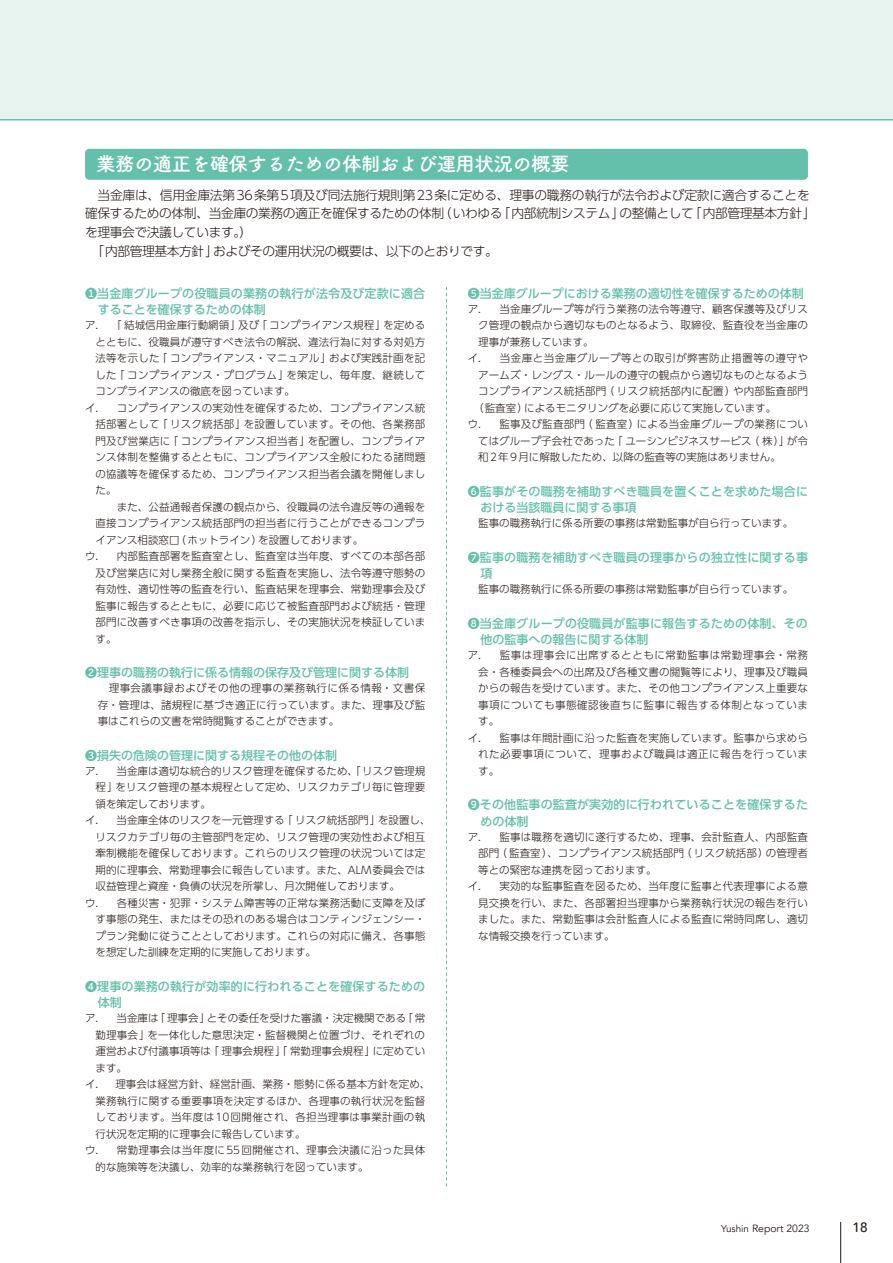
<style>
.page{position:relative;width:893px;height:1263px;background:#fff}
.page>*{position:absolute;margin:0;border:0;box-sizing:border-box;transform-origin:0 0}
.t1{font:700 19.5px "Tsuku B Rd Gothic";letter-spacing:-.03em;color:#fff}
.t2{font:500 13.5px "Avenir";color:#231916}
.t3{font:300 12.75px/18.8px "UD Shin Go Pro";letter-spacing:-.03em;color:#231916}
.t4{font:500 12px/16.5px "UD Shin Go Pro";letter-spacing:.015em;color:#64c0ab}
.t5{font:300 10.5px/16.5px "UD Shin Go Pro";letter-spacing:.015em;color:#231916;text-align:justify}
.t6{font:300 10.5px "UD Shin Go Pro";letter-spacing:.05em;color:#231916}
.t7{font:300 10.5px "UD Shin Go Pro";letter-spacing:.035em;color:#231916}
.t8{font:10.5px "Avenir";color:#231916}
.s1{font-family:"Yu Go"}
.s2{font-size:9.9px}
</style>
<div class="page">
<div style="left:0;top:0;width:893px;height:120px;background:#e7f4f0"></div>
<hr style="left:0;top:119px;width:893px;height:2px;background:#64c0ab">
<div style="left:85px;top:149px;width:723px;height:31px;background:#64c0ab;border-radius:4px"></div>
<svg style="left:446px;top:287px;width:1px;height:899px"></svg>
<hr style="left:840px;top:1222px;width:1px;height:41px;background:#231916">
<h1 class="t1" style="left:96px;top:148px;width:475px">業務の適正を確保するための体制および運用状況の概要</h1>
<p class="t3" style="left:85px;top:185px;width:732px">　当金庫は、信用金庫法第36条第5項及び同法施行規則第23条に定める、理事の職務の執行が法令および定款に適合することを確保するための体制、当金庫の業務の適正を確保するための体制（いわゆる「内部統制システム」の整備として「内部管理基本方針」を理事会で決議しています。）<br>　「内部管理基本方針」およびその運用状況の概要は、以下のとおりです。</p>
<p class="t4" style="left:98px;top:284px;width:329px;text-indent:-13px"><span class="s1">❶</span>当金庫グループの役職員の業務の執行が法令及び定款に適合することを確保するための体制</p>
<p class="t5" style="left:85px;top:317px;width:342px">ア．　「結城信用金庫行動網領」及び「コンプライアンス規程」を定める</p>
<p class="t5" style="left:96px;top:333px;width:331px">とともに、役職員が遵守すべき法令の解説、違法行為に対する対処方</p>
<p class="t5" style="left:96px;top:350px;width:331px">法等を示した「コンプライアンス・マニュアル」および実践計画を記</p>
<p class="t5" style="left:96px;top:366px;width:331px">した「コンプライアンス・プログラム」を策定し、毎年度、継続して</p>
<p class="t5" style="left:96px;top:383px;width:201px">コンプライアンスの徹底を図っています。</p>
<p class="t5" style="left:85px;top:399px;width:342px">イ．　コンプライアンスの実効性を確保するため、コンプライアンス統</p>
<p class="t5" style="left:96px;top:416px;width:331px">括部署として「リスク統括部」を設置しています。その他、各業務部</p>
<p class="t5" style="left:96px;top:432px;width:331px">門及び営業店に「コンプライアンス担当者」を配置し、コンプライア</p>
<p class="t5" style="left:96px;top:449px;width:331px">ンス体制を整備するとともに、コンプライアンス全般にわたる諸問題</p>
<p class="t5" style="left:96px;top:465px;width:331px">の協議等を確保するため、コンプライアンス担当者会議を開催しまし</p>
<p class="t5" style="left:96px;top:482px;width:22px">た。</p>
<p class="t5" style="left:85px;top:498px;width:342px">　　　また、公益通報者保護の観点から、役職員の法令違反等の通報を</p>
<p class="t5" style="left:96px;top:515px;width:331px">直接コンプライアンス統括部門の担当者に行うことができるコンプラ</p>
<p class="t5" style="left:96px;top:531px;width:269px">イアンス相談窓口（ホットライン）を設置しております。</p>
<p class="t5" style="left:85px;top:548px;width:342px">ウ．　内部監査部署を監査室とし、監査室は当年度、すべての本部各部</p>
<p class="t5" style="left:96px;top:564px;width:331px">及び営業店に対し業務全般に関する監査を実施し、法令等遵守態勢の</p>
<p class="t5" style="left:96px;top:581px;width:331px">有効性、適切性等の監査を行い、監査結果を理事会、常勤理事会及び</p>
<p class="t5" style="left:96px;top:597px;width:331px">監事に報告するとともに、必要に応じて被監査部門および統括・管理</p>
<p class="t5" style="left:96px;top:614px;width:331px">部門に改善すべき事項の改善を指示し、その実施状況を検証していま</p>
<p class="t5" style="left:96px;top:630px;width:22px">す。</p>
<p class="t4" style="left:85px;top:664px;width:325px"><span class="s1">❷</span>理事の職務の執行に係る情報の保存及び管理に関する体制</p>
<p class="t5" style="left:98px;top:680px;width:329px">　理事会議事録およびその他の理事の業務執行に係る情報・文書保存・管理は、諸規程に基づき適正に行っています。また、理事及び監事はこれらの文書を常時閲覧することができます。</p>
<p class="t4" style="left:85px;top:746px;width:253px"><span class="s1">❸</span>損失の危険の管理に関する規程その他の体制</p>
<p class="t5" style="left:85px;top:762px;width:342px">ア．　当金庫は適切な統合的リスク管理を確保するため、「リスク管理規</p>
<p class="t5" style="left:96px;top:779px;width:331px">程」をリスク管理の基本規程として定め、リスクカテゴリ毎に管理要</p>
<p class="t5" style="left:96px;top:795px;width:117px">領を策定しております。</p>
<p class="t5" style="left:85px;top:812px;width:347px">イ．　当金庫全体のリスクを一元管理する「リスク統括部門」を設置し、</p>
<p class="t5" style="left:96px;top:828px;width:331px">リスクカテゴリ毎の主管部門を定め、リスク管理の実効性および相互</p>
<p class="t5" style="left:96px;top:845px;width:331px">牽制機能を確保しております。これらのリスク管理の状況ついては定</p>
<p class="t5" style="left:96px;top:861px;width:331px">期的に理事会、常勤理事会に報告しています。また、ALM委員会では</p>
<p class="t5" style="left:96px;top:878px;width:306px">収益管理と資産・負債の状況を所掌し、月次開催しております。</p>
<p class="t5" style="left:85px;top:894px;width:342px">ウ．　各種災害・犯罪・システム障害等の正常な業務活動に支障を及ぼ</p>
<p class="t5" style="left:96px;top:911px;width:331px">す事態の発生、またはその恐れのある場合はコンティンジェンシー・</p>
<p class="t5" style="left:96px;top:927px;width:331px">プラン発動に従うこととしております。これらの対応に備え、各事態</p>
<p class="t5" style="left:96px;top:944px;width:222px">を想定した訓練を定期的に実施しております。</p>
<p class="t4" style="left:98px;top:977px;width:329px;text-indent:-13px">❹理事の業務の執行が効率的に行われることを確保するための体制</p>
<p class="t5" style="left:85px;top:1010px;width:342px">ア．　当金庫は「理事会」とその委任を受けた審議・決定機関である「常</p>
<p class="t5" style="left:96px;top:1026px;width:331px">勤理事会」を一体化した意思決定・監督機関と位置づけ、それぞれの</p>
<p class="t5" style="left:96px;top:1043px;width:331px">運営および付議事項等は「理事会規程」「常勤理事会規程」に定めてい</p>
<p class="t5" style="left:96px;top:1059px;width:33px">ます。</p>
<p class="t5" style="left:85px;top:1076px;width:347px">イ．　理事会は経営方針、経営計画、業務・態勢に係る基本方針を定め、</p>
<p class="t5" style="left:96px;top:1092px;width:331px">業務執行に関する重要事項を決定するほか、各理事の執行状況を監督</p>
<p class="t7" style="left:96px;top:1109px;width:331px">しております。当年度は10回開催され、各担当理事は事業計画の執</p>
<p class="t5" style="left:96px;top:1125px;width:211px">行状況を定期的に理事会に報告しています。</p>
<p class="t7" style="left:85px;top:1142px;width:342px">ウ．　常勤理事会は当年度に55回開催され、理事会決議に沿った具体</p>
<p class="t5" style="left:96px;top:1158px;width:274px">的な施策等を決議し、効率的な業務執行を図っています。</p>
<p class="t4" style="left:468px;top:284px;width:338px">❺当金庫グループにおける業務の適切性を確保するための体制</p>
<p class="t5" style="left:468px;top:300px;width:342px">ア．　当金庫グループ等が行う業務の法令等遵守、顧客保護等及びリス</p>
<p class="t5" style="left:478px;top:317px;width:331px">ク管理の観点から適切なものとなるよう、取締役、監査役を当金庫の</p>
<p class="t5" style="left:478px;top:333px;width:117px">理事が兼務しています。</p>
<p class="t6" style="left:468px;top:350px;width:342px">イ．　当金庫と当金庫グループ等との取引が弊害防止措置等の遵守や</p>
<p class="t5" style="left:478px;top:366px;width:331px">アームズ・レングス・ルールの遵守の観点から適切なものとなるよう</p>
<p class="t5" style="left:478px;top:383px;width:331px">コンプライアンス統括部門（リスク統括部内に配置）や内部監査部門</p>
<p class="t5" style="left:473px;top:399px;width:305px">（監査室）によるモニタリングを必要に応じて実施しています。</p>
<p class="t5" style="left:468px;top:416px;width:342px">ウ．　監事及び監査部門（監査室）による当金庫グループの業務につい</p>
<p class="t5" style="left:478px;top:432px;width:331px">てはグループ子会社であった「ユーシンビジネスサービス（株）」が令</p>
<p class="t5" style="left:478px;top:449px;width:304px">和2年9月に解散したため、以降の監査等の実施はありません。</p>
<p class="t4" style="left:480px;top:482px;width:329px;text-indent:-13px">❻監事がその職務を補助すべき職員を置くことを求めた場合における当該職員に関する事項</p>
<p class="t5" style="left:468px;top:515px;width:327px">　監事の職務執行に係る所要の事務は常勤監事が自ら行っています。</p>
<p class="t4" style="left:480px;top:548px;width:329px;text-indent:-13px">❼監事の職務を補助すべき職員の理事からの独立性に関する事項</p>
<p class="t5" style="left:468px;top:581px;width:327px">　監事の職務執行に係る所要の事務は常勤監事が自ら行っています。</p>
<p class="t4" style="left:480px;top:614px;width:329px;text-indent:-13px">❽当金庫グループの役職員が監事に報告するための体制、その他の監事への報告に関する体制</p>
<p class="t6" style="left:468px;top:647px;width:342px">ア．　監事は理事会に出席するとともに常勤監事は常勤理事会・常務</p>
<p class="t5" style="left:478px;top:663px;width:331px">会・各種委員会への出席及び各種文書の閲覧等により、理事及び職員</p>
<p class="t5" style="left:478px;top:680px;width:331px">からの報告を受けています。また、その他コンプライアンス上重要な</p>
<p class="t6" style="left:478px;top:696px;width:331px">事項についても事態確認後直ちに監事に報告する体制となっていま</p>
<p class="t5" style="left:478px;top:713px;width:22px">す。</p>
<p class="t5" style="left:468px;top:729px;width:342px">イ．　監事は年間計画に沿った監査を実施しています。監事から求めら</p>
<p class="t6" style="left:478px;top:746px;width:331px">れた必要事項について、理事および職員は適正に報告を行っていま</p>
<p class="t5" style="left:478px;top:762px;width:22px">す。</p>
<p class="t4" style="left:480px;top:796px;width:329px;text-indent:-13px">❾その他監事の監査が実効的に行われていることを確保するための体制</p>
<p class="t5" style="left:468px;top:828px;width:342px">ア．　監事は職務を適切に遂行するため、理事、会計監査人、内部監査</p>
<p class="t5" style="left:478px;top:845px;width:331px">部門（監査室）、コンプライアンス統括部門（リスク統括部）の管理者</p>
<p class="t5" style="left:478px;top:861px;width:180px">等との緊密な連携を図っております。</p>
<p class="t5" style="left:468px;top:878px;width:342px">イ．　実効的な監事監査を図るため、当年度に監事と代表理事による意</p>
<p class="t5" style="left:478px;top:894px;width:331px">見交換を行い、また、各部署担当理事から業務執行状況の報告を行い</p>
<p class="t5" style="left:478px;top:911px;width:331px">ました。また、常勤監事は会計監査人による監査に常時同席し、適切</p>
<p class="t5" style="left:478px;top:927px;width:138px">な情報交換を行っています。</p>
<p class="t8" style="left:721px;top:1222px;width:90px"><span class="s2">Yushin</span> Report 2023</p>
<p class="t2" style="left:853px;top:1215px;width:17px">18</p>
</div>
